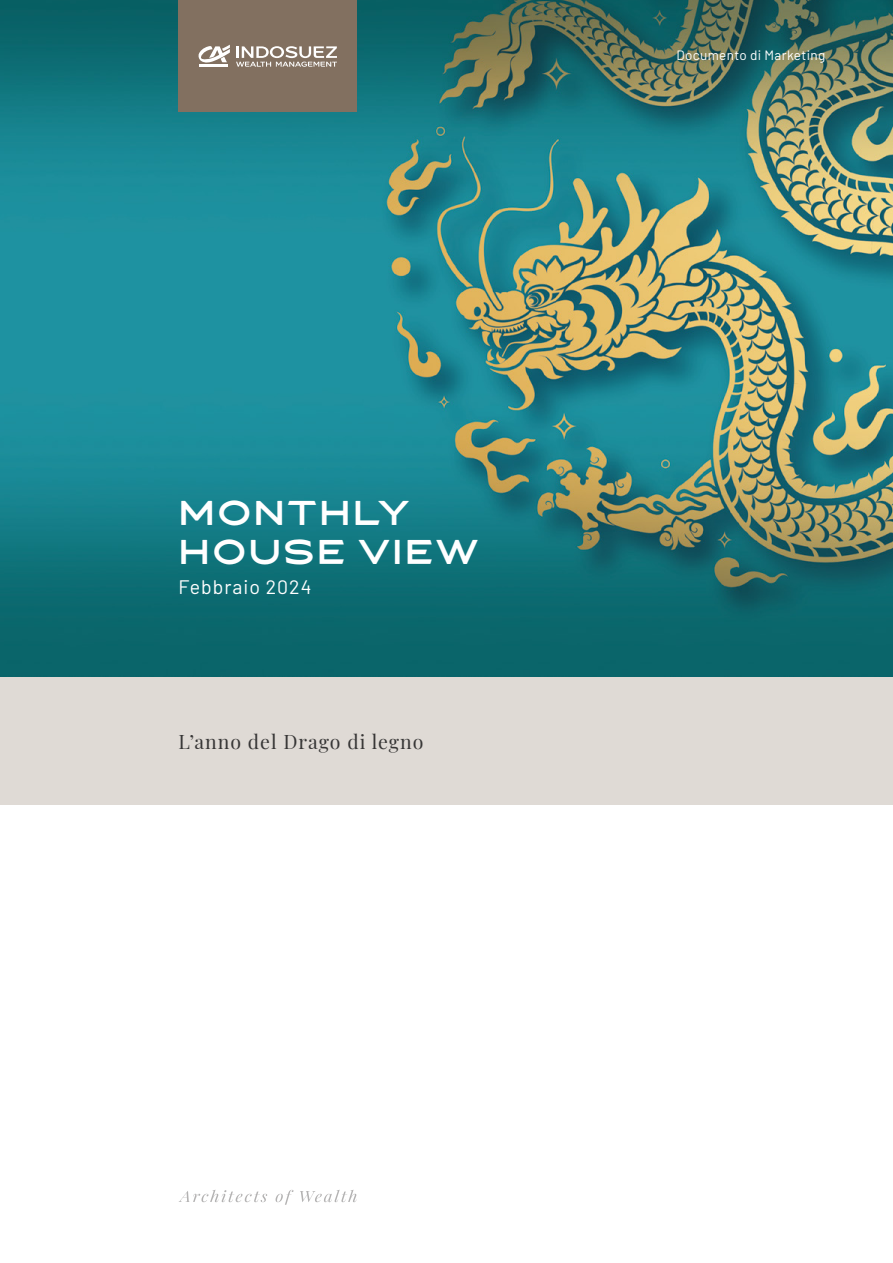
<style>
.page{position:relative;width:893px;height:1263px;background:#fff}
.page>*{position:absolute;margin:0;border:0;box-sizing:border-box;transform-origin:0 0}
.t1{font:33px/39px "Asterone";letter-spacing:.055em;color:#fff}
.t2{font:19.5px "Playfair Display";letter-spacing:.05em;color:#373636}
.t3{font:19.5px "Barlow";letter-spacing:.05em;color:#fff}
.t4{font:13.5px "Barlow";letter-spacing:.025em;color:#fff}
</style>
<div class="page">
<img style="left:0;top:0;width:893px;height:677px">
<div style="left:179px;top:0;width:178px;height:112px;background:#827060"></div>
<svg style="left:236px;top:46px;width:101px;height:21px"></svg>
<hr style="left:199px;top:64px;width:29px;height:3px;background:#fff">
<svg style="left:198px;top:45px;width:32px;height:18px"></svg>
<div style="left:0;top:677px;width:893px;height:128px;background:#dfdad5"></div>
<svg style="left:179px;top:1190px;width:88px;height:12px"></svg>
<svg style="left:276px;top:1190px;width:18px;height:15px"></svg>
<svg style="left:300px;top:1189px;width:57px;height:13px"></svg>
<h1 class="t1" style="left:179px;top:493px;width:302px">MONTHLY<br>HOUSE VIEW</h1>
<p class="t3" style="left:179px;top:572px;width:134px">Febbraio 2024</p>
<p class="t2" style="left:179px;top:726px;width:246px">L’anno del Drago di legno</p>
<p class="t4" style="left:676px;top:46px;width:150px">Documento di Marketing</p>
</div>
